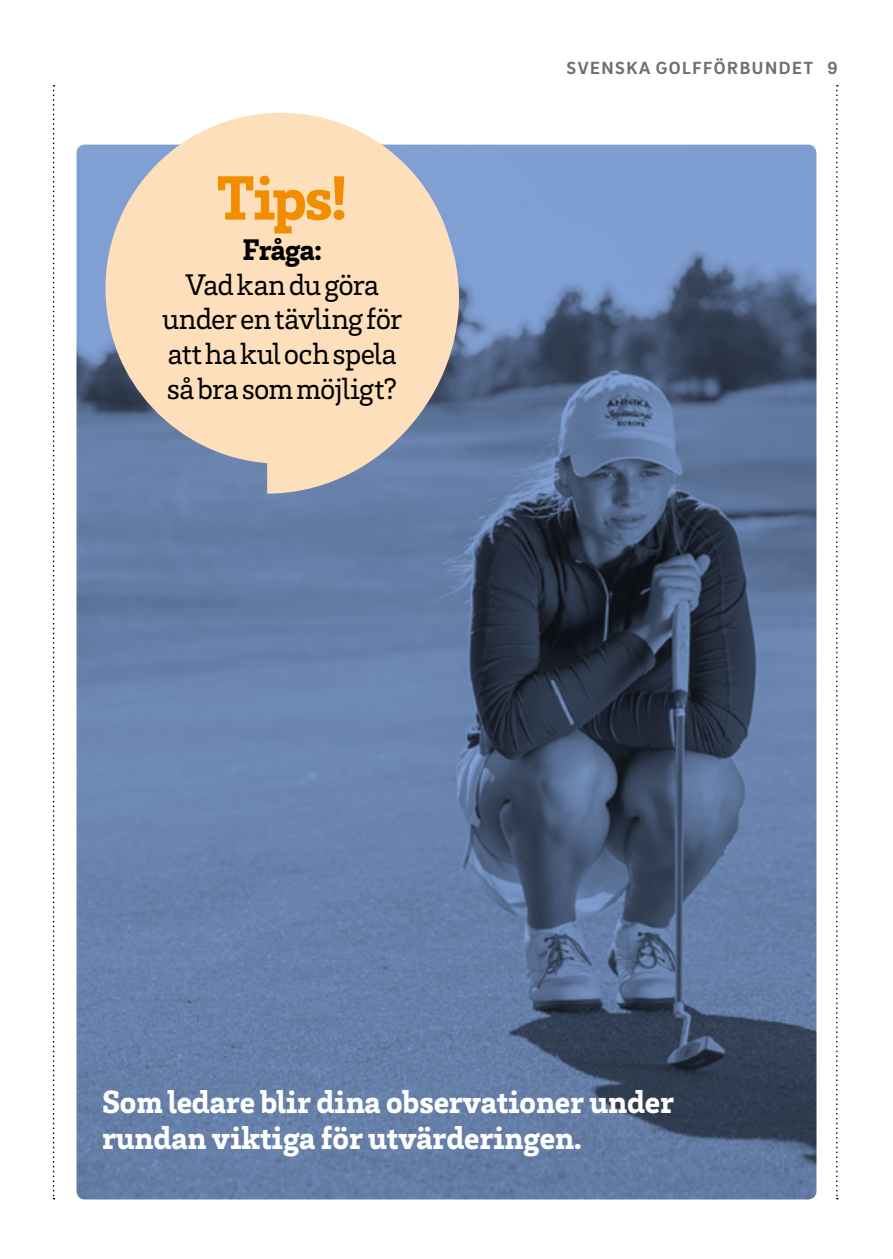
<style>
.page{position:relative;width:893px;height:1259px;background:#fff}
.page>*{position:absolute;margin:0;border:0;box-sizing:border-box;transform-origin:0 0}
.t1{font:900 63.9px "Brix Slab";color:#f28c00}
.t2{font:900 33px/36px "Brix Slab";letter-spacing:-.005em;color:#fff}
.t3{font:30.6px/34.8px "Brix Slab";letter-spacing:-.02em;color:#000;text-align:center}
.t4{font:900 30.6px "Brix Slab";letter-spacing:-.025em;color:#000}
.t5{font:700 18px "Brix Sans";letter-spacing:.085em;color:#706f6f}
</style>
<div class="page">
<div style="left:787px;top:151px;width:38px;height:39px;background:linear-gradient(to bottom,#fff,#fff)"></div>
<div style="left:787px;top:216px;width:38px;height:39px;background:linear-gradient(to bottom,#fff,#fff)"></div>
<div style="left:787px;top:281px;width:38px;height:40px;background:linear-gradient(to bottom,#fff,#fff)"></div>
<div style="left:787px;top:347px;width:38px;height:39px;background:linear-gradient(to bottom,#fff,#fff)"></div>
<div style="left:787px;top:412px;width:38px;height:40px;background:linear-gradient(to bottom,#fff,#fff)"></div>
<div style="left:787px;top:478px;width:38px;height:39px;background:linear-gradient(to bottom,#fff,#fff)"></div>
<div style="left:787px;top:543px;width:38px;height:40px;background:linear-gradient(to bottom,#fff,#fff)"></div>
<div style="left:787px;top:609px;width:38px;height:39px;background:linear-gradient(to bottom,#fff,#fff)"></div>
<div style="left:787px;top:674px;width:38px;height:40px;background:linear-gradient(to bottom,#fff,#fff)"></div>
<div style="left:787px;top:740px;width:38px;height:39px;background:linear-gradient(to bottom,#fff,#fff)"></div>
<div style="left:787px;top:805px;width:38px;height:40px;background:linear-gradient(to bottom,#fff,#fff)"></div>
<div style="left:787px;top:871px;width:38px;height:39px;background:linear-gradient(to bottom,#fff,#fff)"></div>
<div style="left:787px;top:936px;width:38px;height:39px;background:linear-gradient(to bottom,#fff,#fff)"></div>
<div style="left:787px;top:1002px;width:38px;height:39px;background:linear-gradient(to bottom,#fff,#fff)"></div>
<div style="left:787px;top:1067px;width:38px;height:39px;background:linear-gradient(to bottom,#fff,#fff)"></div>
<div style="left:787px;top:1133px;width:38px;height:39px;background:linear-gradient(to bottom,#fff,#fff)"></div>
<svg style="left:53px;top:85px;width:2px;height:1114px"></svg>
<svg style="left:836px;top:85px;width:2px;height:1114px"></svg>
<img style="left:77px;top:145px;width:739px;height:1054px">
<svg style="left:105px;top:113px;width:354px;height:380px;background:#e0cebb"></svg>
<h1 class="t1" style="left:217px;top:156px;width:133px">Tips!</h1>
<p class="t4" style="left:242px;top:229px;width:81px">Fråga:</p>
<p class="t3" style="left:162px;top:266px;width:242px">Vad kan du göra under en tävling för att ha kul och spela så bra som möjligt?</p>
<p class="t5" style="left:566px;top:57px;width:273px">SVENSKA GOLFFÖRBUNDET 9</p>
<p class="t2" style="left:102px;top:1082px;width:574px">Som ledare blir dina observationer under rundan viktiga för utvärderingen.</p>
</div>
